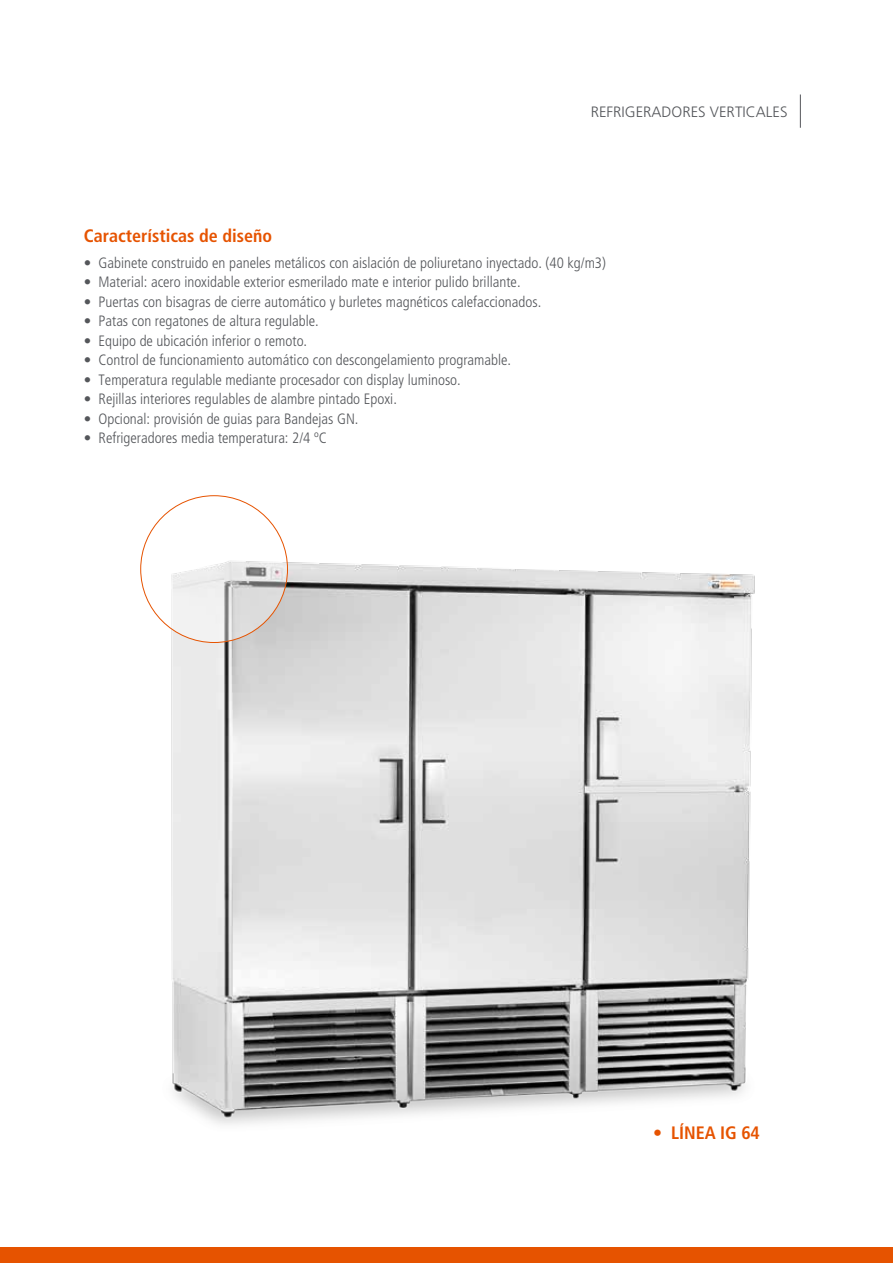
<style>
.page{position:relative;width:893px;height:1263px;background:#fff}
.page>*{position:absolute;margin:0;border:0;box-sizing:border-box;transform-origin:0 0}
.t1{font:700 condensed 18px "Frutiger";color:#e65300}
.t2{font:300 condensed 15px "Frutiger";color:#54565a}
.t3{font:300 15px "Frutiger";color:#54565a}
</style>
<div class="page">
<div style="left:0;top:1248px;width:893px;height:15px;background:#e65300"></div>
<hr style="left:800px;top:94px;width:1px;height:34px;background:#54565a">
<img style="left:140px;top:503px;width:615px;height:622px">
<svg style="left:141px;top:496px;width:146px;height:146px"></svg>
<p class="t3" style="left:591px;top:104px;width:198px">REFRIGERADORES VERTICALES</p>
<p class="t1" style="left:84px;top:225px;width:190px">Características de diseño</p>
<p class="t2" style="left:84px;top:254px;width:524px">• Gabinete construido en paneles metálicos con aislación de poliuretano inyectado. (40 kg/m3)</p>
<p class="t2" style="left:84px;top:274px;width:438px">• Material: acero inoxidable exterior esmerilado mate e interior pulido brillante.</p>
<p class="t2" style="left:84px;top:293px;width:459px">• Puertas con bisagras de cierre automático y burletes magnéticos calefaccionados.</p>
<p class="t2" style="left:84px;top:313px;width:236px">• Patas con regatones de altura regulable.</p>
<p class="t2" style="left:84px;top:332px;width:225px">• Equipo de ubicación inferior o remoto.</p>
<p class="t2" style="left:84px;top:352px;width:429px">• Control de funcionamiento automático con descongelamiento programable.</p>
<p class="t2" style="left:84px;top:371px;width:378px">• Temperatura regulable mediante procesador con display luminoso.</p>
<p class="t2" style="left:84px;top:391px;width:315px">• Rejillas interiores regulables de alambre pintado Epoxi.</p>
<p class="t2" style="left:84px;top:410px;width:276px">• Opcional: provisión de guias para Bandejas GN.</p>
<p class="t2" style="left:84px;top:430px;width:244px">• Refrigeradores media temperatura: 2/4 ºC</p>
<p class="t1" style="left:653px;top:1122px;width:108px">• LÍNEA IG 64</p>
</div>
